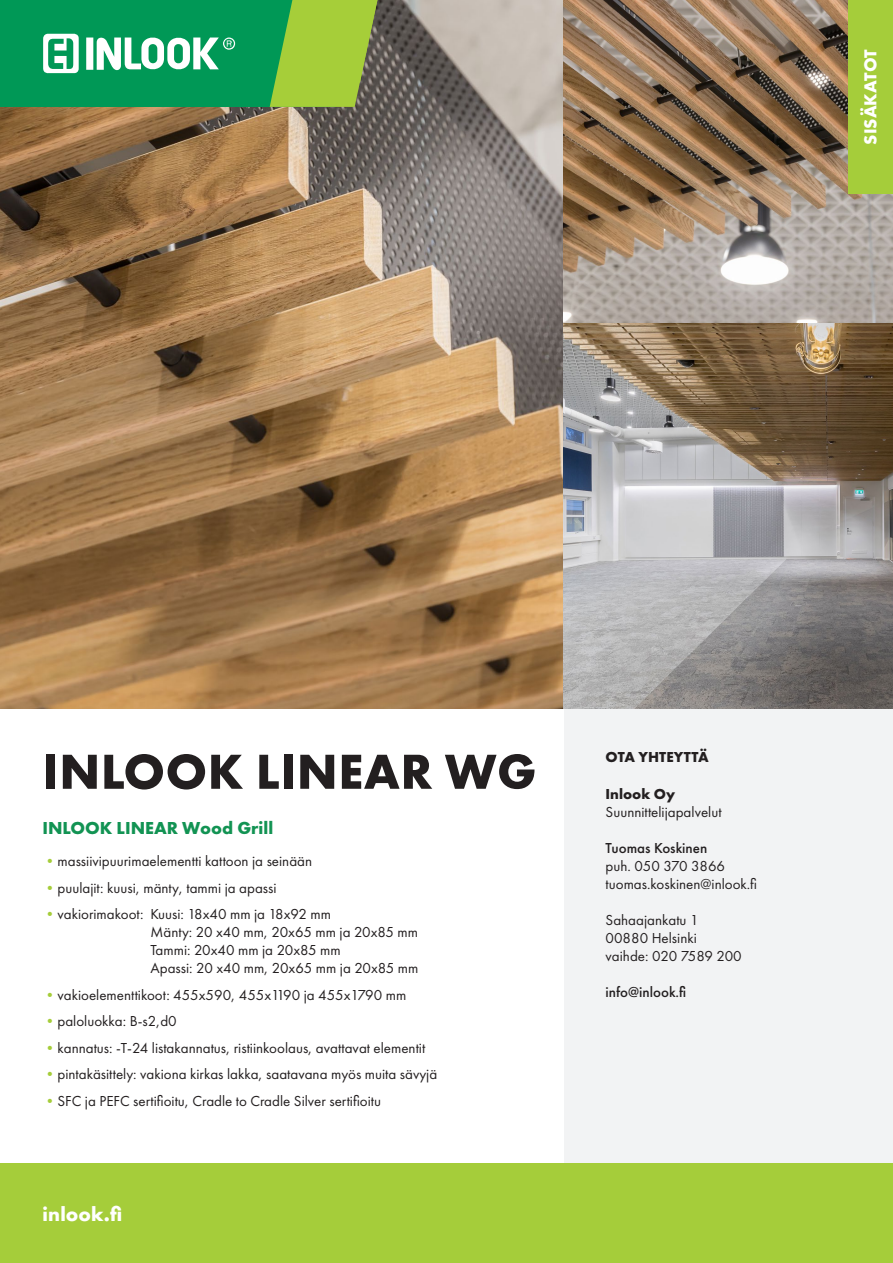
<style>
.page{position:relative;width:893px;height:1263px;background:#fff}
.page>*{position:absolute;margin:0;border:0;box-sizing:border-box;transform-origin:0 0}
.t1{font:700 51px "Futura PT";letter-spacing:.01em;color:#231f20}
.t2{font:700 18px "Futura PT";color:#129353}
.t3{font:700 18px "Futura";letter-spacing:.005em;color:#fff}
.t4{font:700 18px "Futura PT";color:#fff}
.t5{font:15px/18px "Futura PT";color:#231f20}
.t6{font:500 15px "Futura PT";color:#231f20}
.t7{font:700 15px "Futura PT";color:#231f20}
.s1{color:#a5cd3a}
</style>
<div class="page">
<div style="left:564px;top:632px;width:328px;height:530px;background:#f2f3f4"></div>
<img style="left:0;top:0;width:563px;height:708px">
<svg style="left:563px;top:0;width:330px;height:323px;background:#9c8570"></svg>
<svg style="left:563px;top:323px;width:330px;height:385px;background:#968f88"></svg>
<div style="left:0;top:0;width:335px;height:107px;background:#009856"></div>
<svg style="left:43px;top:33px;width:193px;height:41px"></svg>
<svg style="left:270px;top:0;width:113px;height:107px;background:#8bb740"></svg>
<div style="left:0;top:1163px;width:893px;height:100px;background:#a5cd3a"></div>
<div style="left:848px;top:0;width:45px;height:194px;background:#a5cd3a"></div>
<p class="t4" style="left:859px;top:145px;width:97px;rotate:-90deg">SISÄKATOT</p>
<p class="t1" style="left:43px;top:739px;width:495px">INLOOK LINEAR WG</p>
<p class="t2" style="left:43px;top:816px;width:232px">INLOOK LINEAR Wood Grill</p>
<p class="t5" style="left:43px;top:852px;width:271px"><span class="s1">•</span>massiivipuurimaelementti kattoon ja seinään</p>
<p class="t5" style="left:43px;top:879px;width:236px"><span class="s1">•</span>puulajit: kuusi, mänty, tammi ja apassi</p>
<p class="t5" style="left:151px;top:905px;width:269px;text-indent:-108px"><span class="s1">•</span>vakiorimakoot: Kuusi: 18x40 mm ja 18x92 mm<br>Mänty: 20 x40 mm, 20x65 mm ja 20x85 mm Tammi: 20x40 mm ja 20x85 mm<br>Apassi: 20 x40 mm, 20x65 mm ja 20x85 mm</p>
<p class="t5" style="left:43px;top:986px;width:365px"><span class="s1">•</span>vakioelementtikoot: 455x590, 455x1190 ja 455x1790 mm</p>
<p class="t5" style="left:43px;top:1012px;width:136px"><span class="s1">•</span>paloluokka: B-s2,d0</p>
<p class="t5" style="left:43px;top:1039px;width:384px"><span class="s1">•</span>kannatus: -T-24 listakannatus, ristiinkoolaus, avattavat elementit</p>
<p class="t5" style="left:43px;top:1065px;width:396px"><span class="s1">•</span>pintakäsittely: vakiona kirkas lakka, saatavana myös muita sävyjä</p>
<p class="t5" style="left:43px;top:1092px;width:340px"><span class="s1">•</span>SFC ja PEFC sertifioitu, Cradle to Cradle Silver sertifioitu</p>
<p class="t3" style="left:43px;top:1201px;width:81px">inlook.fi</p>
<p class="t7" style="left:606px;top:747px;width:105px">OTA YHTEYTTÄ</p>
<p class="t7" style="left:606px;top:784px;width:71px">Inlook Oy</p>
<p class="t5" style="left:606px;top:802px;width:117px">Suunnittelijapalvelut</p>
<p class="t6" style="left:606px;top:838px;width:103px">Tuomas Koskinen</p>
<p class="t5" style="left:606px;top:856px;width:121px">puh. 050 370 3866</p>
<p class="t5" style="left:606px;top:874px;width:153px">tuomas.koskinen@inlook.fi</p>
<p class="t5" style="left:606px;top:910px;width:94px">Sahaajankatu 1</p>
<p class="t5" style="left:606px;top:928px;width:93px">00880 Helsinki</p>
<p class="t5" style="left:606px;top:946px;width:138px">vaihde: 020 7589 200</p>
<p class="t6" style="left:606px;top:982px;width:82px">info@inlook.fi</p>
</div>
